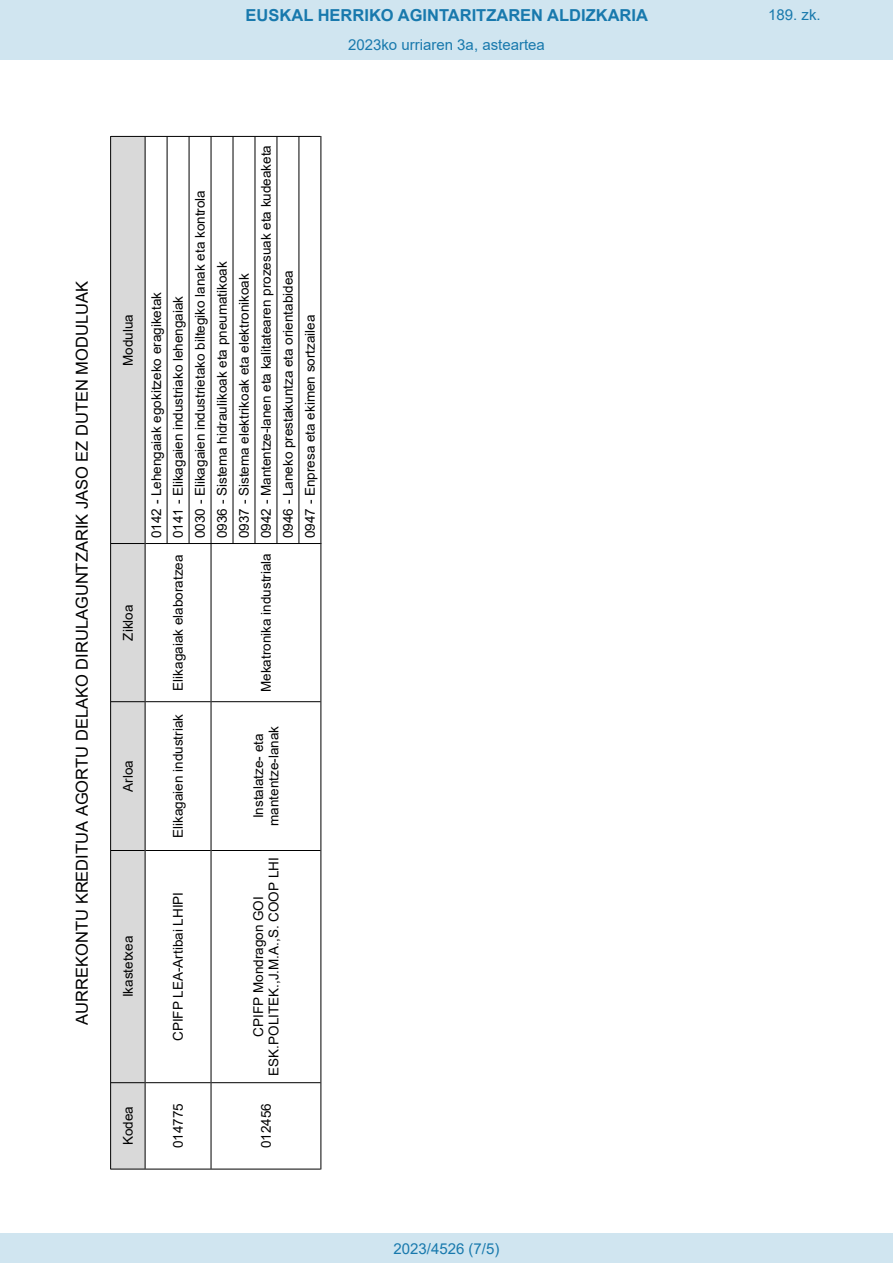
<style>
.page{position:relative;width:893px;height:1263px;background:#fff}
.page>*{position:absolute;margin:0;border:0;box-sizing:border-box;transform-origin:0 0}
.t1{font:16.5px "Arial";color:#000}
.t2{font:700 16.5px "Arial";color:#1879ad}
.Paginacion_Centro{font:15px "Arial";color:#1879ad}
.t3{font:13.5px/22px "Arial";color:#000}
</style>
<div class="page">
<div style="left:111px;top:1083px;width:34px;height:86px;background:#d9d9d9"></div>
<div style="left:111px;top:851px;width:34px;height:232px;background:#d9d9d9"></div>
<div style="left:111px;top:702px;width:34px;height:148px;background:#d9d9d9"></div>
<div style="left:111px;top:544px;width:34px;height:158px;background:#d9d9d9"></div>
<div style="left:111px;top:137px;width:34px;height:406px;background:#d9d9d9"></div>
<hr style="left:111px;top:1169px;width:210px;height:1px;background:#000">
<hr style="left:111px;top:1082px;width:34px;height:1px;background:#000">
<hr style="left:145px;top:1082px;width:66px;height:1px;background:#000">
<hr style="left:211px;top:1082px;width:110px;height:1px;background:#000">
<hr style="left:111px;top:850px;width:34px;height:1px;background:#000">
<hr style="left:145px;top:850px;width:66px;height:1px;background:#000">
<hr style="left:211px;top:850px;width:110px;height:1px;background:#000">
<hr style="left:111px;top:701px;width:34px;height:1px;background:#000">
<hr style="left:145px;top:701px;width:66px;height:1px;background:#000">
<hr style="left:211px;top:701px;width:110px;height:1px;background:#000">
<hr style="left:111px;top:543px;width:34px;height:1px;background:#000">
<hr style="left:145px;top:543px;width:176px;height:1px;background:#000">
<hr style="left:111px;top:136px;width:210px;height:1px;background:#000">
<hr style="left:110px;top:136px;width:1px;height:1033px;background:#000">
<hr style="left:145px;top:137px;width:1px;height:1032px;background:#000">
<hr style="left:167px;top:137px;width:1px;height:406px;background:#000">
<hr style="left:189px;top:137px;width:1px;height:406px;background:#000">
<hr style="left:211px;top:544px;width:1px;height:625px;background:#000">
<hr style="left:211px;top:137px;width:1px;height:406px;background:#000">
<hr style="left:233px;top:137px;width:1px;height:406px;background:#000">
<hr style="left:255px;top:137px;width:1px;height:406px;background:#000">
<hr style="left:277px;top:137px;width:1px;height:406px;background:#000">
<hr style="left:299px;top:137px;width:1px;height:406px;background:#000">
<hr style="left:321px;top:543px;width:1px;height:626px;background:#000">
<hr style="left:321px;top:136px;width:1px;height:408px;background:#000">
<div style="left:0;top:0;width:893px;height:60px;background:#d0e5f0"></div>
<div style="left:0;top:1233px;width:893px;height:30px;background:#d0e5f0"></div>
<p class="t2" style="left:246px;top:3px;width:404px">EUSKAL HERRIKO AGINTARITZAREN ALDIZKARIA</p>
<p class="Paginacion_Centro" style="left:768px;top:5px;width:54px">189. zk.</p>
<p class="Paginacion_Centro" style="left:348px;top:35px;width:198px">2023ko urriaren 3a, asteartea</p>
<p class="t1" style="left:71px;top:1024px;width:745px;rotate:-90deg">AURREKONTU KREDITUA AGORTU DELAKO DIRULAGUNTZARIK JASO EZ DUTEN MODULUAK</p>
<p class="t3" style="left:114px;top:538px;width:248px;line-height:28.2px;text-indent:172px;rotate:-90deg">Modulua<br>0142 - Lehengaiak egokitzeko eragiketak</p>
<p class="t3" style="left:167px;top:538px;width:244px;rotate:-90deg">0141 - Elikagaien industriako lehengaiak</p>
<p class="t3" style="left:117px;top:641px;width:37px;rotate:-90deg">Zikloa</p>
<p class="t3" style="left:117px;top:792px;width:33px;rotate:-90deg">Arloa</p>
<p class="t3" style="left:117px;top:997px;width:63px;rotate:-90deg">Ikastetxea</p>
<p class="t3" style="left:167px;top:690px;width:137px;rotate:-90deg">Elikagaiak elaboratzea</p>
<p class="t3" style="left:167px;top:838px;width:125px;rotate:-90deg">Elikagaien industriak</p>
<p class="t3" style="left:167px;top:1041px;width:151px;rotate:-90deg">CPIFP LEA-Artibai LHIPI</p>
<p class="t3" style="left:189px;top:538px;width:395px;rotate:-90deg">0030 - Elikagaien industrietako biltegiko lanak eta kontrola<br>0936 - Sistema hidraulikoak eta pneumatikoak<br>0937 - Sistema elektrikoak eta elektronikoak<br>0942 - Mantentze-lanen eta kalitatearen prozesuak eta kudeaketa 0946 - Laneko prestakuntza eta orientabidea</p>
<p class="t3" style="left:255px;top:692px;width:140px;rotate:-90deg">Mekatronika industriala</p>
<p class="t3" style="left:251px;top:826px;width:101px;line-height:15.5px;text-align:center;rotate:-90deg">Instalatze- eta mantentze-lanak</p>
<p class="t3" style="left:251px;top:1076px;width:220px;line-height:15.5px;text-align:center;rotate:-90deg">CPIFP Mondragon GOI<br>ESK.POLITEK.,J.M.A.,S. COOP LHI</p>
<p class="t3" style="left:299px;top:538px;width:225px;rotate:-90deg">0947 - Enpresa eta ekimen sortzailea</p>
<p class="t3" style="left:117px;top:1145px;width:41px;rotate:-90deg">Kodea</p>
<p class="t3" style="left:167px;top:1148px;width:47px;rotate:-90deg">014775</p>
<p class="t3" style="left:255px;top:1148px;width:47px;rotate:-90deg">012456</p>
<p class="Paginacion_Centro" style="left:393px;top:1238px;width:107px">2023/4526 (7/5)</p>
</div>
